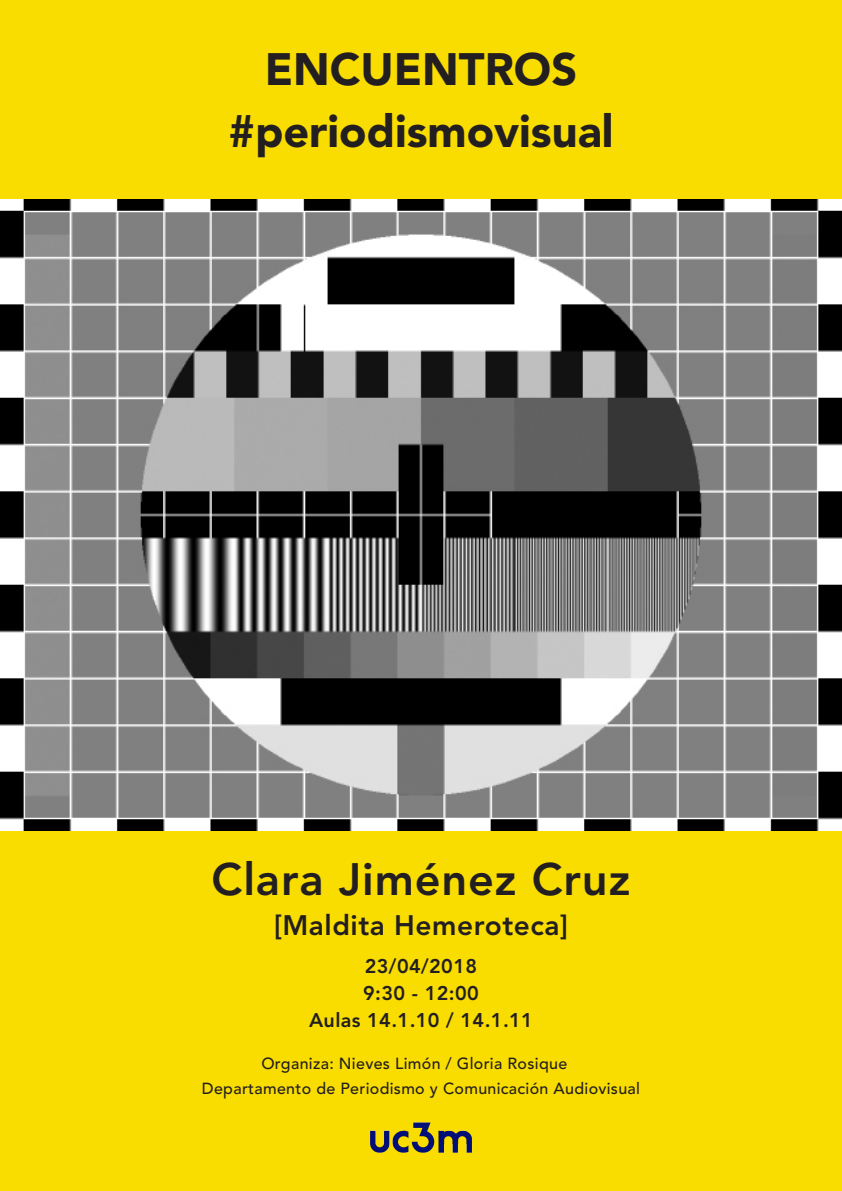
<style>
.page{position:relative;width:842px;height:1191px;background:#f9dc00}
.page>*{position:absolute;margin:0;border:0;box-sizing:border-box;transform-origin:0 0}
.t1{font:900 45px "Avenir LT Std";color:#231f20}
.t2{font:800 45px "Avenir LT Std";letter-spacing:.02em;color:#231f20}
.t3{font:800 28px "Avenir LT Std";letter-spacing:.02em;color:#231f20}
.t4{font:800 19.7px "Avenir LT Std";letter-spacing:.02em;color:#231f20}
.t5{font:500 16px "Avenir LT Std";letter-spacing:.02em;color:#231f20}
</style>
<div class="page">
<img style="left:0;top:199px;width:842px;height:632px">
<img style="left:369px;top:1122px;width:104px;height:31px">
<p class="t1" style="left:265px;top:42px;width:314px">ENCUENTROS</p>
<p class="t1" style="left:228px;top:104px;width:387px">#periodismovisual</p>
<p class="t2" style="left:212px;top:852px;width:420px">Clara Jiménez Cruz</p>
<p class="t3" style="left:274px;top:908px;width:295px">[Maldita Hemeroteca]</p>
<p class="t4" style="left:365px;top:955px;width:114px">23/04/2018</p>
<p class="t4" style="left:363px;top:982px;width:117px">9:30 - 12:00</p>
<p class="t4" style="left:309px;top:1009px;width:225px">Aulas 14.1.10 / 14.1.11</p>
<p class="t5" style="left:261px;top:1054px;width:307px">Organiza: Nieves Limón / Gloria Rosique</p>
<p class="t5" style="left:202px;top:1079px;width:440px">Departamento de Periodismo y Comunicación Audiovisual</p>
</div>
